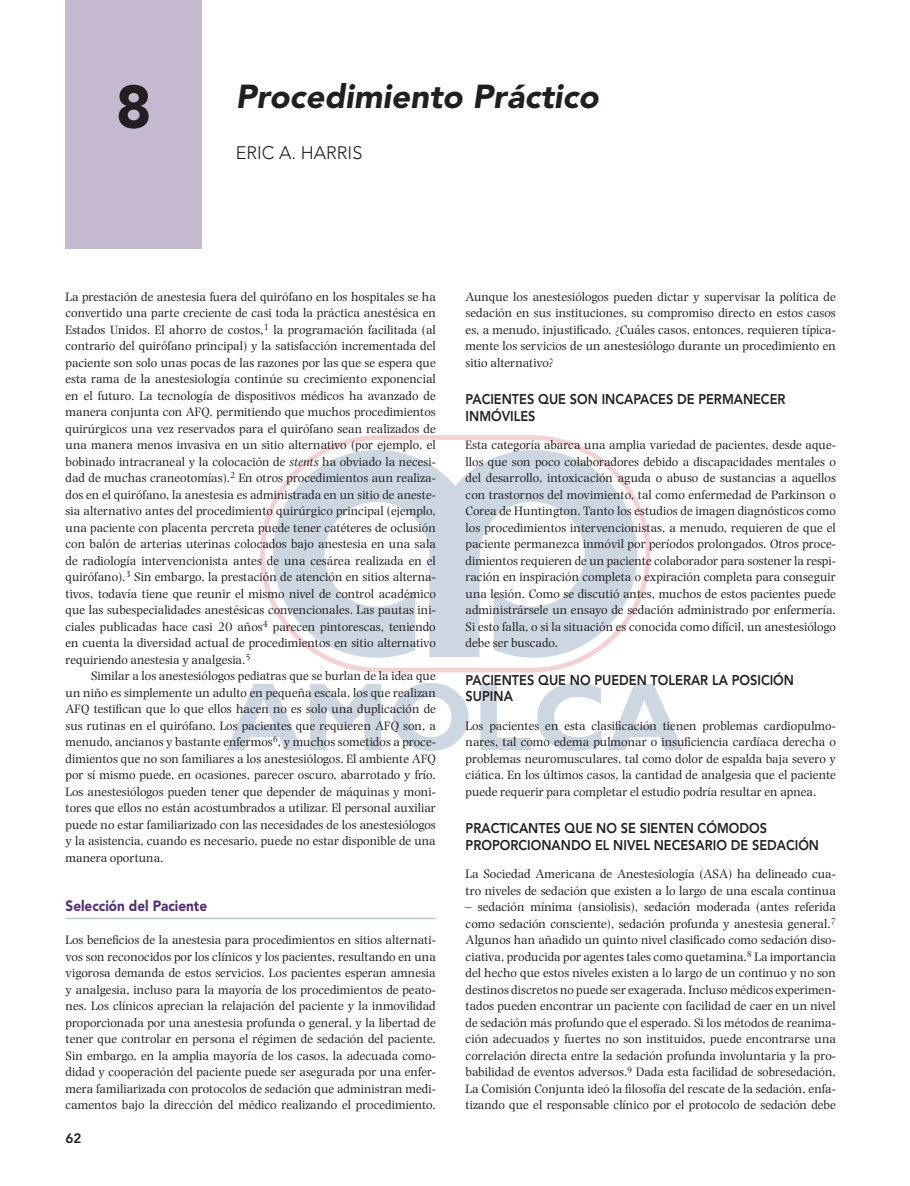
<style>
.page{position:relative;width:910px;height:1186px;background:#fff}
.page>*{position:absolute;margin:0;border:0;box-sizing:border-box;transform-origin:0 0}
.Cap_num{font:900 60px "Avenir LT Std";color:#231f20}
.Cap_tit{font:italic 900 33px "Avenir LT Std";color:#231f20}
.Cap_au{font:300 18px "Avenir LT Std";color:#231f20}
.Subtitulo_1{font:900 14.85px "Avenir LT Std";color:#54307a;scale:.91 1}
.Subtitulo_2{font:800 14.1px/16.5px "Avenir LT Std";color:#231f20;scale:.91 1}
.t1{font:800 13.5px "Avenir LT Std";color:#231f20}
.Texto{font:12.75px/16.5px "Photina";color:#231f20;text-align:justify}
.Texto_tab{font:12.75px/16.5px "Photina";color:#231f20;text-align:justify}
.s1{font-style:italic}
</style>
<div class="page">
<img style="left:227px;top:435px;width:455px;height:315px">
<div style="left:66px;top:0;width:136px;height:248px;background:#c5b9cf"></div>
<hr style="left:66px;top:917px;width:369px;height:2px;background:#bacad2">
<p class="Cap_num" style="left:116px;top:71px;width:37px">8</p>
<p class="Cap_tit" style="left:236px;top:76px;width:364px">Procedimiento Práctico</p>
<p class="Cap_au" style="left:236px;top:142px;width:128px">ERIC A. HARRIS</p>
<p class="Texto" style="left:66px;top:288px;width:371px">La prestación de anestesia fuera del quirófano en los hospitales se ha convertido una parte creciente de casi toda la práctica anestésica en Estados Unidos. El ahorro de costos,<sup>1</sup> la programación facilitada (al contrario del quirófano principal) y la satisfacción incrementada del paciente son solo unas pocas de las razones por las que se espera que esta rama de la anestesiología continúe su crecimiento exponencial en el futuro. La tecnología de dispositivos médicos ha avanzado de manera conjunta con AFQ, permitiendo que muchos procedimientos quirúrgicos una vez reservados para el quirófano sean realizados de una manera menos invasiva en un sitio alternativo (por ejemplo, el bobinado intracraneal y la colocación de <span class="s1">stents</span> ha obviado la necesi&shy;dad de muchas craneotomías).<sup>2</sup> En otros procedimientos aun realiza&shy;dos en el quirófano, la anestesia es administrada en un sitio de aneste&shy;sia alternativo antes del procedimiento quirúrgico principal (ejemplo, una paciente con placenta percreta puede tener catéteres de oclusión con balón de arterias uterinas colocados bajo anestesia en una sala de radiología intervencionista antes de una cesárea realizada en el quirófano).<sup>3</sup> Sin embargo, la prestación de atención en sitios alterna&shy;tivos, todavía tiene que reunir el mismo nivel de control académico que las subespecialidades anestésicas convencionales. Las pautas ini&shy;ciales publicadas hace casi 20 años<sup>4</sup> parecen pintorescas, teniendo en cuenta la diversidad actual de procedimientos en sitio alternativo requiriendo anestesia y analgesia.<sup>5</sup></p>
<p class="Texto_tab" style="left:66px;top:668px;width:371px;text-indent:26px">Similar a los anestesiólogos pediatras que se burlan de la idea que un niño es simplemente un adulto en pequeña escala, los que realizan AFQ testifican que lo que ellos hacen no es solo una duplicación de sus rutinas en el quirófano. Los pacientes que requieren AFQ son, a menudo, ancianos y bastante enfermos<sup>6</sup>, y muchos sometidos a proce&shy;dimientos que no son familiares a los anestesiólogos. El ambiente AFQ por sí mismo puede, en ocasiones, parecer oscuro, abarrotado y frío.<br>Los anestesiólogos pueden tener que depender de máquinas y moni&shy;tores que ellos no están acostumbrados a utilizar. El personal auxiliar puede no estar familiarizado con las necesidades de los anestesiólogos y la asistencia, cuando es necesario, puede no estar disponible de una manera oportuna.</p>
<p class="Subtitulo_1" style="left:66px;top:897px;width:157px">Selección del Paciente</p>
<p class="Texto" style="left:66px;top:932px;width:371px">Los beneficios de la anestesia para procedimientos en sitios alternati&shy;vos son reconocidos por los clínicos y los pacientes, resultando en una vigorosa demanda de estos servicios. Los pacientes esperan amnesia y analgesia, incluso para la mayoría de los procedimientos de peato&shy;nes. Los clínicos aprecian la relajación del paciente y la inmovilidad proporcionada por una anestesia profunda o general, y la libertad de tener que controlar en persona el régimen de sedación del paciente.<br>Sin embargo, en la amplia mayoría de los casos, la adecuada como&shy;didad y cooperación del paciente puede ser asegurada por una enfer&shy;mera familiarizada con protocolos de sedación que administran medi&shy;camentos bajo la dirección del médico realizando el procedimiento.</p>
<p class="t1" style="left:66px;top:1130px;width:17px">62</p>
<p class="Texto" style="left:465px;top:288px;width:371px">Aunque los anestesiólogos pueden dictar y supervisar la política de sedación en sus instituciones, su compromiso directo en estos casos es, a menudo, injustificado. ¿Cuáles casos, entonces, requieren típica&shy;mente los servicios de un anestesiólogo durante un procedimiento en sitio alternativo?</p>
<p class="Subtitulo_2" style="left:465px;top:391px;width:353px">PACIENTES QUE SON INCAPACES DE PERMANECER<br>INMÓVILES</p>
<p class="Texto" style="left:465px;top:437px;width:371px">Esta categoría abarca una amplia variedad de pacientes, desde aque&shy;llos que son poco colaboradores debido a discapacidades mentales o del desarrollo, intoxicación aguda o abuso de sustancias a aquellos con trastornos del movimiento, tal como enfermedad de Parkinson o Corea de Huntington. Tanto los estudios de imagen diagnósticos como los procedimientos intervencionistas, a menudo, requieren de que el paciente permanezca inmóvil por períodos prolongados. Otros proce&shy;dimientos requieren de un paciente colaborador para sostener la respi&shy;ración en inspiración completa o expiración completa para conseguir una lesión. Como se discutió antes, muchos de estos pacientes puede administrársele un ensayo de sedación administrado por enfermería.<br>Si esto falla, o si la situación es conocida como difícil, un anestesiólogo debe ser buscado.</p>
<p class="Subtitulo_2" style="left:465px;top:671px;width:362px">PACIENTES QUE NO PUEDEN TOLERAR LA POSICIÓN<br>SUPINA</p>
<p class="Texto" style="left:465px;top:717px;width:371px">Los pacientes en esta clasificación tienen problemas cardiopulmo&shy;nares, tal como edema pulmonar o insuficiencia cardíaca derecha o problemas neuromusculares, tal como dolor de espalda baja severo y ciática. En los últimos casos, la cantidad de analgesia que el paciente puede requerir para completar el estudio podría resultar en apnea.</p>
<p class="Subtitulo_2" style="left:465px;top:820px;width:390px">PRACTICANTES QUE NO SE SIENTEN CÓMODOS<br>PROPORCIONANDO EL NIVEL NECESARIO DE SEDACIÓN</p>
<p class="Texto" style="left:465px;top:866px;width:371px">La Sociedad Americana de Anestesiología (ASA) ha delineado cua&shy;tro niveles de sedación que existen a lo largo de una escala continua</p>
<p class="Texto" style="left:465px;top:899px;width:371px">– sedación mínima (ansiolisis), sedación moderada (antes referida como sedación consciente), sedación profunda y anestesia general.<sup>7<br></sup>Algunos han añadido un quinto nivel clasificado como sedación diso&shy;ciativa, producida por agentes tales como quetamina.<sup>8</sup> La importancia del hecho que estos niveles existen a lo largo de un continuo y no son destinos discretos no puede ser exagerada. Incluso médicos experimen&shy;tados pueden encontrar un paciente con facilidad de caer en un nivel de sedación más profundo que el esperado. Si los métodos de reanima&shy;ción adecuados y fuertes no son instituidos, puede encontrarse una correlación directa entre la sedación profunda involuntaria y la pro&shy;babilidad de eventos adversos.<sup>9</sup> Dada esta facilidad de sobresedación, La Comisión Conjunta ideó la filosofía del rescate de la sedación, enfa&shy;tizando que el responsable clínico por el protocolo de sedación debe</p>
</div>
